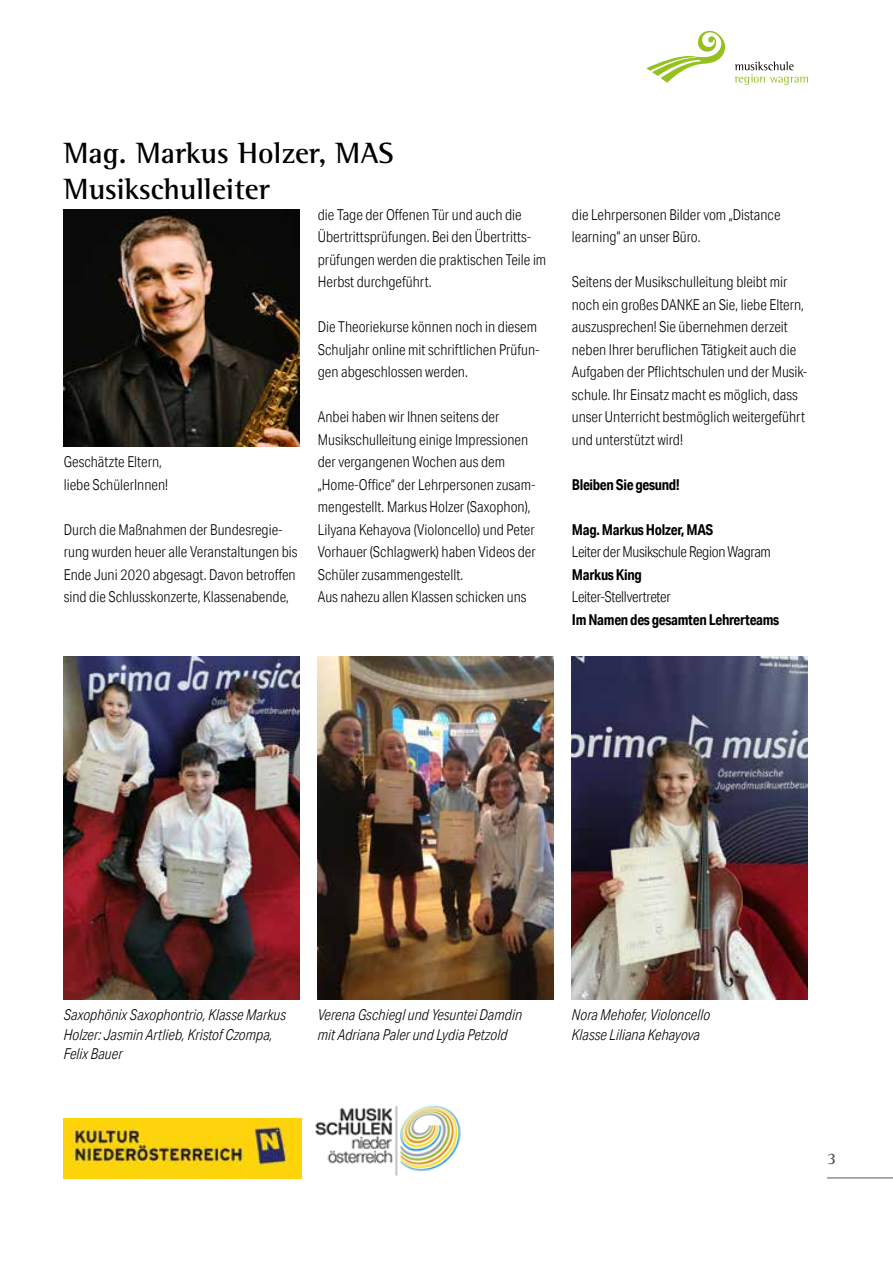
<style>
.page{position:relative;width:893px;height:1263px;background:#fff}
.page>*{position:absolute;margin:0;border:0;box-sizing:border-box;transform-origin:0 0}
.t1{font:700 30px/36px "Rotis Semi Serif";color:#000}
.t2{font:700 16.5px "Rotis Semi Serif";color:#575756}
.t3{font:300 15px/22.5px "Aktiv Grotesk Cd";color:#000}
.t4{font:italic 300 15px/19.5px "Aktiv Grotesk Cd";color:#000}
.t5{font:700 15px "Aktiv Grotesk Cd";letter-spacing:-.02em;color:#000}
.t6{font:300 15px "Aktiv Grotesk Cd";letter-spacing:-.02em;color:#000}
</style>
<div class="page">
<svg style="left:646px;top:31px;width:80px;height:52px"></svg>
<svg style="left:735px;top:62px;width:73px;height:23px"></svg>
<img style="left:64px;top:1118px;width:237px;height:60px">
<img style="left:315px;top:1105px;width:146px;height:71px">
<img style="left:64px;top:209px;width:236px;height:238px">
<img style="left:64px;top:657px;width:236px;height:342px">
<img style="left:572px;top:657px;width:236px;height:342px">
<img style="left:318px;top:657px;width:236px;height:342px">
<hr style="left:827px;top:1177px;width:66px;height:1px;background:#575756">
<h1 class="t1" style="left:64px;top:135px;width:331px">Mag. Markus Holzer, MAS<br>Musikschulleiter</h1>
<p class="t3" style="left:64px;top:451px;width:106px">Geschätzte Eltern, liebe SchülerInnen!</p>
<p class="t3" style="left:64px;top:518px;width:235px">Durch die Maßnahmen der Bundesregie&shy;rung wurden heuer alle Veranstaltungen bis Ende Juni 2020 abgesagt. Davon betroffen sind die Schlusskonzerte, Klassenabende,</p>
<p class="t3" style="left:318px;top:203px;width:230px">die Tage der Offenen Tür und auch die Übertrittsprüfungen. Bei den Übertritts&shy;prüfungen werden die praktischen Teile im Herbst durchgeführt.</p>
<p class="t3" style="left:318px;top:316px;width:223px">Die Theoriekurse können noch in diesem<br>Schuljahr online mit schriftlichen Prüfun&shy;gen abgeschlossen werden.</p>
<p class="t3" style="left:318px;top:406px;width:219px">Anbei haben wir Ihnen seitens der Musikschulleitung einige Impressionen der vergangenen Wochen aus dem „Home-Office“ der Lehrpersonen zusam&shy;mengestellt. Markus Holzer (Saxophon), Lilyana Kehayova (Violoncello) und Peter Vorhauer (Schlagwerk) haben Videos der Schüler zusammengestellt.<br>Aus nahezu allen Klassen schicken uns</p>
<p class="t3" style="left:572px;top:203px;width:210px">die Lehrpersonen Bilder vom „Distance learning“ an unser Büro.</p>
<p class="t3" style="left:572px;top:271px;width:237px">Seitens der Musikschulleitung bleibt mir noch ein großes DANKE an Sie, liebe Eltern, auszusprechen! Sie übernehmen derzeit neben Ihrer beruflichen Tätigkeit auch die Aufgaben der Pflichtschulen und der Musik&shy;schule. Ihr Einsatz macht es möglich, dass unser Unterricht bestmöglich weitergeführt und unterstützt wird!</p>
<p class="t5" style="left:572px;top:475px;width:109px">Bleiben Sie gesund!</p>
<p class="t5" style="left:572px;top:520px;width:143px">Mag. Markus Holzer, MAS</p>
<p class="t6" style="left:572px;top:543px;width:201px">Leiter der Musikschule Region Wagram</p>
<p class="t5" style="left:572px;top:565px;width:72px">Markus King</p>
<p class="t6" style="left:572px;top:588px;width:100px">Leiter-Stellvertreter</p>
<p class="t5" style="left:572px;top:610px;width:209px">Im Namen des gesamten Lehrerteams</p>
<p class="t4" style="left:64px;top:1005px;width:224px">Saxophönix Saxophontrio, Klasse Markus<br>Holzer: Jasmin Artlieb, Kristof Czompa,<br>Felix Bauer</p>
<p class="t4" style="left:318px;top:1005px;width:206px">Verena Gschiegl und Yesuntei Damdin mit Adriana Paler und Lydia Petzold</p>
<p class="t4" style="left:572px;top:1005px;width:140px">Nora Mehofer, Violoncello<br>Klasse Liliana Kehayova</p>
<p class="t2" style="left:827px;top:1148px;width:11px">3</p>
</div>
